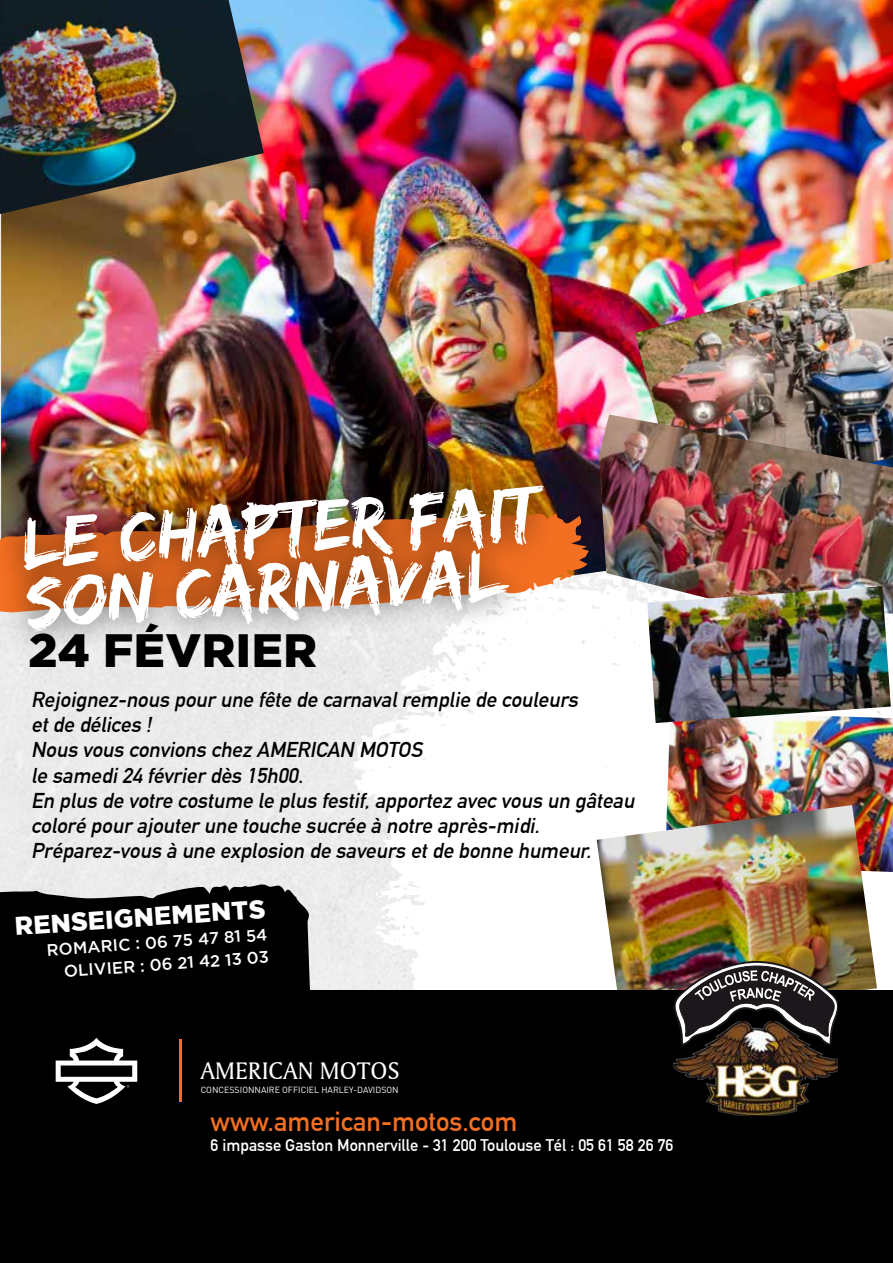
<style>
.page{position:relative;width:893px;height:1263px;background:#fff}
.page>*{position:absolute;margin:0;border:0;box-sizing:border-box;transform-origin:0 0}
.t1{font:75px/60.3px "Edo SZ";color:#fff}
.t2{font:900 46.65px "Gotham";letter-spacing:.015em;color:#000}
.t3{font:700 27px "DIN Alternate";color:#f36f21}
.t4{font:900 25.5px "Gotham";color:#fff}
.t5{font:25.2px "Amerigo BT Roman A";color:#fff}
.t6{font:italic 700 21px/25.2px "DIN Alternate";color:#000}
.t7{font:700 16.5px "DIN Alternate";color:#fff}
.t8{font:500 16.5px/22.5px "Gotham";color:#fff;text-align:right}
.t9{font:8.85px "DIN Pro";color:#fff}
</style>
<div class="page">
<div style="left:0;top:214px;width:353px;height:777px;background:#ebebeb"></div>
<svg style="left:353px;top:604px;width:540px;height:387px"></svg>
<svg style="left:376px;top:925px;width:11px;height:4px"></svg>
<svg style="left:387px;top:854px;width:4px;height:4px"></svg>
<svg style="left:354px;top:762px;width:4px;height:5px"></svg>
<svg style="left:378px;top:913px;width:7px;height:6px"></svg>
<svg style="left:372px;top:726px;width:5px;height:7px"></svg>
<svg style="left:406px;top:701px;width:20px;height:12px"></svg>
<svg style="left:375px;top:891px;width:15px;height:8px"></svg>
<svg style="left:0;top:879px;width:314px;height:112px;background:#1f1f1f"></svg>
<img style="left:1px;top:0;width:892px;height:595px">
<svg style="left:567px;top:513px;width:22px;height:99px"></svg>
<img style="left:635px;top:258px;width:258px;height:156px">
<img style="left:599px;top:414px;width:294px;height:200px">
<img style="left:665px;top:710px;width:228px;height:162px">
<img style="left:647px;top:586px;width:244px;height:137px">
<div style="left:0;top:459px;width:567px;height:197px;background:#000;opacity:.6"></div>
<img style="left:0;top:0;width:264px;height:214px">
<img style="left:597px;top:805px;width:280px;height:186px">
<div style="left:0;top:991px;width:893px;height:272px;background:#000"></div>
<hr style="left:179px;top:1039px;width:3px;height:62px;background:#ff671d">
<svg style="left:56px;top:1038px;width:81px;height:66px"></svg>
<img style="left:673px;top:1045px;width:165px;height:70px">
<img style="left:672px;top:961px;width:166px;height:84px">
<h1 class="t1" style="left:21px;top:508px;width:519px;rotate:-3deg">LE CHAPTER FAIT<br>SON CARNAVAL</h1>
<h2 class="t2" style="left:29px;top:624px;width:290px">24 FÉVRIER</h2>
<p class="t6" style="left:31px;top:685px;width:610px">Rejoignez-nous pourune fête de carnavalremplie de couleurs<br>etde délices !<br>Nous vous convions chezAMERICAN MOTOS<br>le samedi24 févrierdès 15h00.<br>En plus de votre costume le plus festif,apportezavecvous un gâteau coloré pourajouterune touche sucrée à notre après-midi.<br>Préparez-vous à une explosion de saveurs etde bonne humeur.</p>
<p class="t4" style="left:14px;top:911px;width:253px;rotate:-4deg">RENSEIGNEMENTS</p>
<p class="t8" style="left:46px;top:938px;width:223px;rotate:-4deg">ROMARIC : 06 75 47 81 54<br>OLIVIER : 06 21 42 13 03</p>
<p class="t5" style="left:201px;top:1056px;width:200px">AMERICAN MOTOS</p>
<p class="t9" style="left:201px;top:1083px;width:200px">CONCESSIONNAIRE OFFICIEL HARLEY-DAVIDSON</p>
<p class="t3" style="left:211px;top:1101px;width:308px">www.american-motos.com</p>
<p class="t7" style="left:211px;top:1133px;width:464px">6 impasse Gaston Monnerville - 31 200 Toulouse Tél : 05 61 58 26 76</p>
</div>
